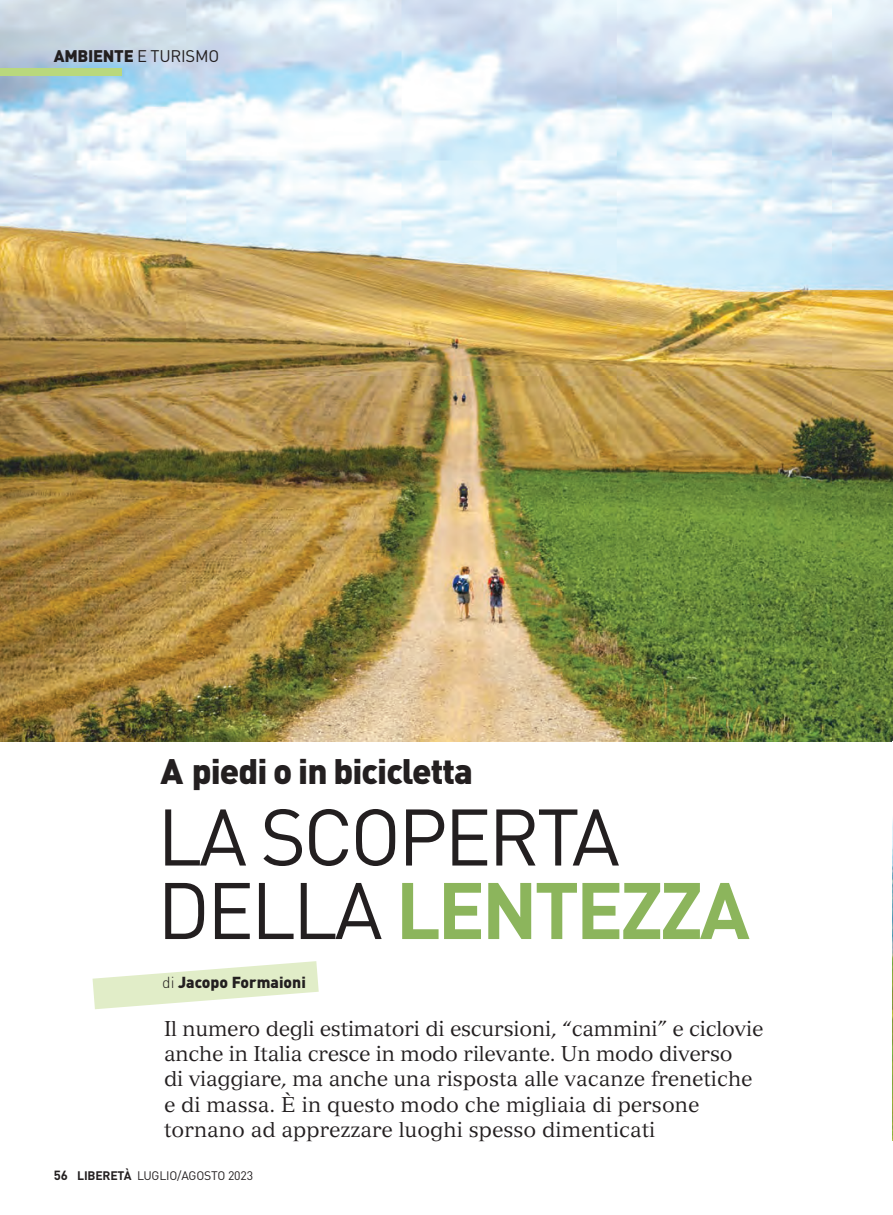
<style>
.page{position:relative;width:893px;height:1215px;background:#fff}
.page>*{position:absolute;margin:0;border:0;box-sizing:border-box;transform-origin:0 0}
.t1{font:78.75px/73.5px "DIN";letter-spacing:-.04em;color:#231f20}
.t2{font:900 35px "DIN";letter-spacing:-.03em;color:#231f20}
.t3{font:21px/25.2px "Versailles";letter-spacing:-.01em;color:#231f20}
.t4{font:900 16.62px "DIN";letter-spacing:-.015em;color:#231f20}
.t5{font:900 15.75px "DIN";color:#231f20}
.t6{font:12.25px "DIN";letter-spacing:-.015em;color:#231f20}
.s1{font-weight:400}
.s2{font-weight:700;color:#8cb55c}
.s3{font-weight:300}
.s4{font-weight:700;font-size:13.12px}
.s5{font-weight:700}
</style>
<div class="page">
<img style="left:0;top:0;width:893px;height:741px">
<img style="left:892px;top:819px;width:1px;height:321px">
<div style="left:0;top:69px;width:121px;height:7px;background:#b9d87d"></div>
<svg style="left:93px;top:961px;width:226px;height:48px"></svg>
<p class="t4" style="left:54px;top:50px;width:167px">AMBIENTE <span class="s1">E TURISMO</span></p>
<h2 class="t2" style="left:160px;top:759px;width:314px">A piedi o in bicicletta</h2>
<h1 class="t1" style="left:157px;top:808px;width:594px">LA SCOPERTA<br>DELLA <span class="s2">LENTEZZA</span></h1>
<p class="t5" style="left:162px;top:976px;width:145px"><span class="s3">di</span> Jacopo Formaioni</p>
<p class="t3" style="left:164px;top:1018px;width:601px">Il numero degli estimatori di escursioni, “cammini” e ciclovie anche in Italia cresce in modo rilevante. Un modo diverso<br>di viaggiare, ma anche una risposta alle vacanze frenetiche e di massa. È in questo modo che migliaia di persone tornano ad apprezzare luoghi spesso dimenticati</p>
<p class="t6" style="left:54px;top:1171px;width:201px"><span class="s4">56</span> <span class="s5">LIBERETÀ</span> LUGLIO/AGOSTO 2023</p>
</div>
